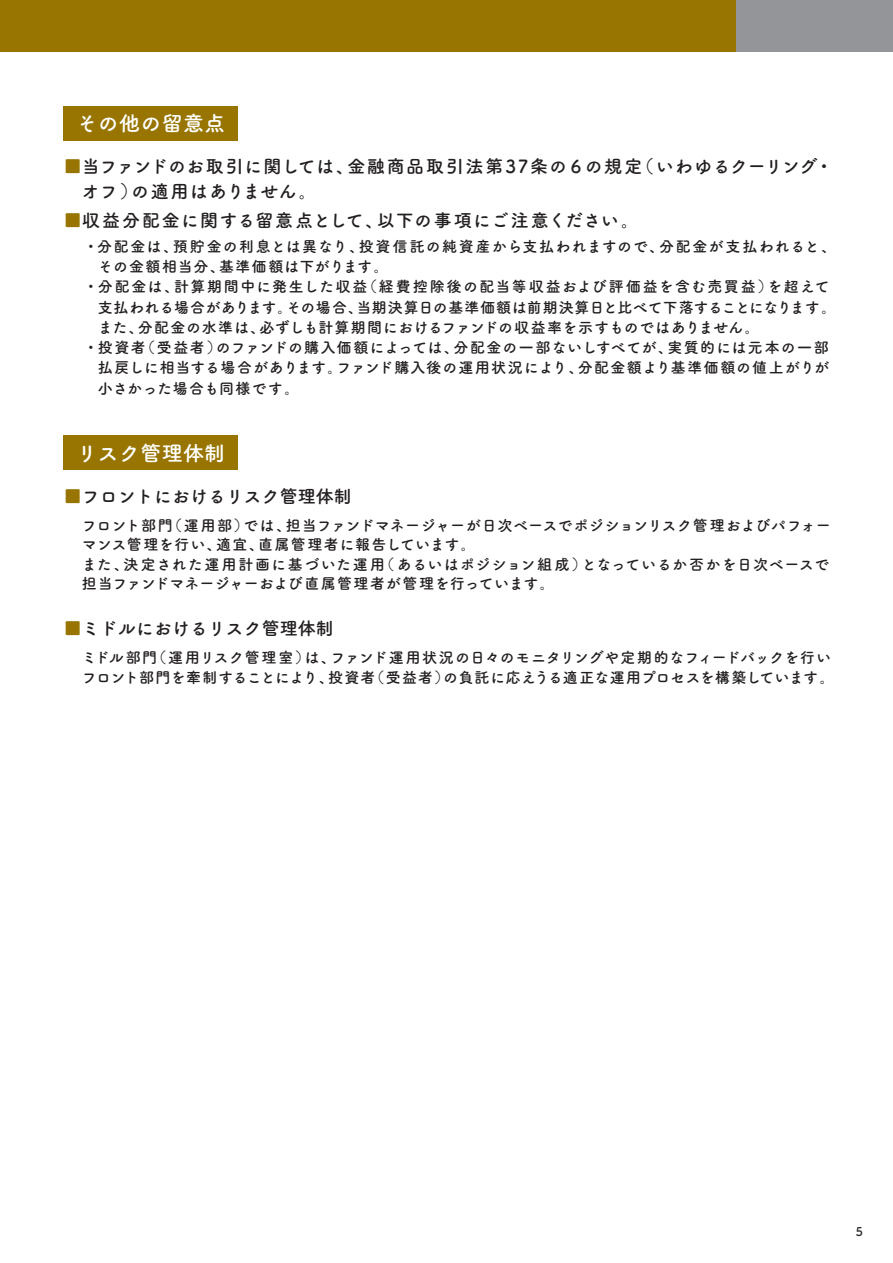
<style>
.page{position:relative;width:893px;height:1263px;background:#fff}
.page>*{position:absolute;margin:0;border:0;box-sizing:border-box;transform-origin:0 0}
.t1{font:21px "Tsuku A Rd Gothic Std B";letter-spacing:.015em;color:#fff}
.t2{font:18px/24.6px "Tsuku A Rd Gothic Std B";letter-spacing:.025em;color:#231f20}
.t3{font:18px "Tsuku A Rd Gothic Std B";letter-spacing:.055em;color:#231f20}
.t4{font:18px "Tsuku A Rd Gothic Std B";color:#231f20}
.t5{font:15px/19.5px "Tsuku A Rd Gothic Std B";letter-spacing:.04em;color:#231f20}
.t6{font:15px/19.5px "Tsuku A Rd Gothic Std B";letter-spacing:.005em;color:#231f20}
.t7{font:15px "Tsuku A Rd Gothic Std B";letter-spacing:.065em;color:#231f20}
.t8{font:15px "Tsuku A Rd Gothic Std B";letter-spacing:.09em;color:#231f20}
.t9{font:15px "Tsuku A Rd Gothic Std B";letter-spacing:.1em;color:#231f20}
.t10{font:15px "Tsuku A Rd Gothic Std B";letter-spacing:.02em;color:#231f20}
.t11{font:12px "Tsuku A Rd Gothic Std B";color:#231f20}
.s1{color:#987501}
</style>
<div class="page">
<div style="left:736px;top:0;width:157px;height:51px;background:#939598"></div>
<div style="left:0;top:0;width:736px;height:51px;background:#987501"></div>
<div style="left:64px;top:106px;width:174px;height:34px;background:#987501"></div>
<div style="left:64px;top:436px;width:174px;height:34px;background:#987501"></div>
<h1 class="t1" style="left:77px;top:107px;width:150px">その他の留意点</h1>
<p class="t2" style="left:82px;top:153px;width:753px;text-indent:-18px"><span class="s1">■</span>当ファンドのお取引に関しては、金融商品取引法第37条の６の規定（いわゆるクーリング・オフ）の適用はありません。</p>
<p class="t3" style="left:64px;top:206px;width:577px"><span class="s1">■</span>収益分配金に関する留意点として、以下の事項にご注意ください。</p>
<p class="t8" style="left:84px;top:235px;width:754px">・分配金は、預貯金の利息とは異なり、投資信託の純資産から支払われますので、分配金が支払われると、</p>
<p class="t5" style="left:98px;top:256px;width:292px">その金額相当分、基準価額は下がります。</p>
<p class="t9" style="left:84px;top:275px;width:747px">・分配金は、計算期間中に発生した収益（経費控除後の配当等収益および評価益を含む売買益）を超えて</p>
<p class="t6" style="left:98px;top:296px;width:740px">支払われる場合があります。その場合、当期決算日の基準価額は前期決算日と比べて下落することになります。</p>
<p class="t10" style="left:98px;top:316px;width:663px">また、分配金の水準は、必ずしも計算期間におけるファンドの収益率を示すものではありません。</p>
<p class="t7" style="left:84px;top:336px;width:747px">・投資者（受益者）のファンドの購入価額によっては、分配金の一部ないしすべてが、実質的には元本の一部</p>
<p class="t5" style="left:98px;top:357px;width:733px">払戻しに相当する場合があります。ファンド購入後の運用状況により、分配金額より基準価額の値上がりが</p>
<p class="t5" style="left:98px;top:377px;width:203px">小さかった場合も同様です。</p>
<h1 class="t1" style="left:77px;top:437px;width:150px">リスク管理体制</h1>
<p class="t4" style="left:64px;top:482px;width:289px"><span class="s1">■</span>フロントにおけるリスク管理体制</p>
<p class="t5" style="left:82px;top:514px;width:751px">フロント部門（運用部）では、担当ファンドマネージャーが日次ベースでポジションリスク管理およびパフォーマンス管理を行い、適宜、直属管理者に報告しています。<br>また、決定された運用計画に基づいた運用（あるいはポジション組成）となっているか否かを日次ベースで担当ファンドマネージャーおよび直属管理者が管理を行っています。</p>
<p class="t4" style="left:64px;top:614px;width:271px"><span class="s1">■</span>ミドルにおけるリスク管理体制</p>
<p class="t6" style="left:82px;top:647px;width:754px">ミドル部門（運用リスク管理室）は、ファンド運用状況の日々のモニタリングや定期的なフィードバックを行いフロント部門を牽制することにより、投資者（受益者）の負託に応えうる適正な運用プロセスを構築しています。</p>
<p class="t11" style="left:856px;top:1222px;width:9px">5</p>
</div>
